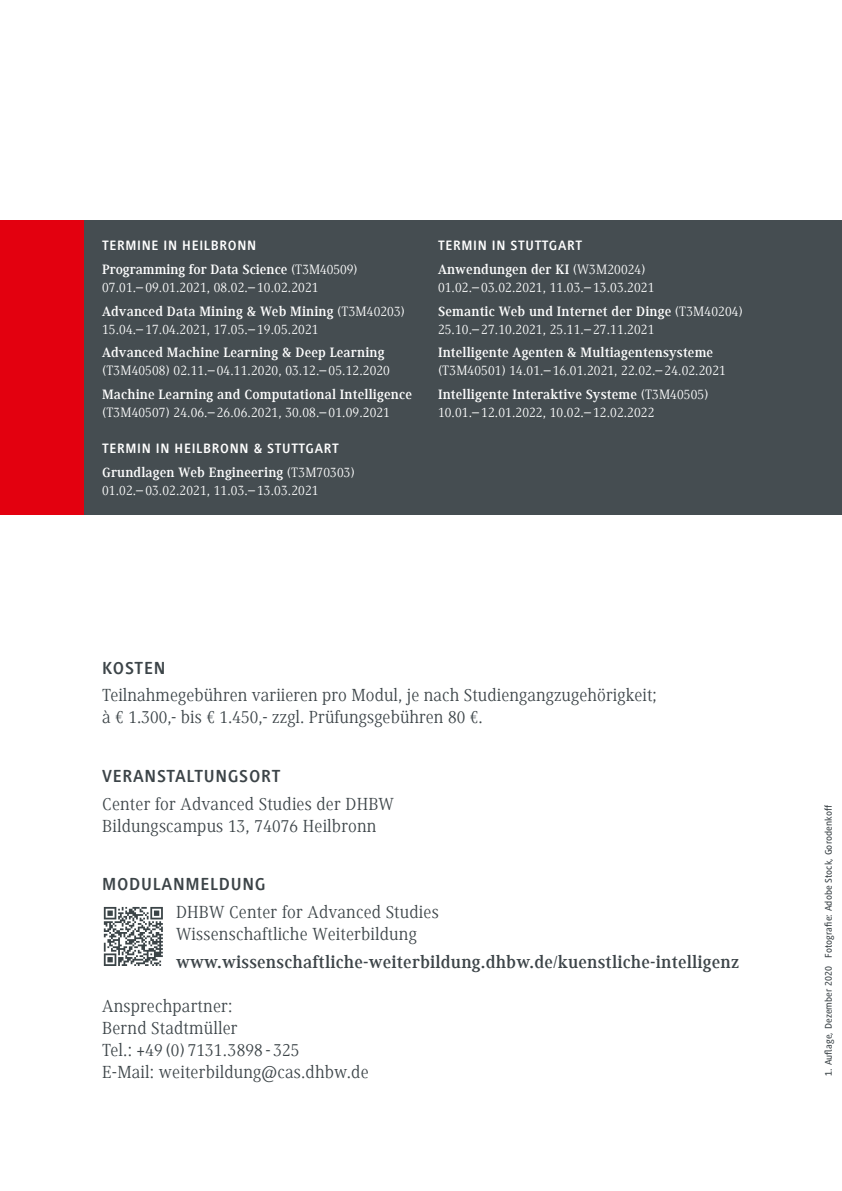
<style>
.page{position:relative;width:842px;height:1191px;background:#fff}
.page>*{position:absolute;margin:0;border:0;box-sizing:border-box;transform-origin:0 0}
.t1{font:18px/22px "Generis Serif Com";letter-spacing:.01em;color:#3c4448}
.t2{font:700 18px "Generis Serif Com";letter-spacing:.01em;color:#3c4448}
.t3{font:700 18px "Generis Simple Com";letter-spacing:.04em;color:#3c4448}
.t4{font:14px/18px "Generis Serif Com";letter-spacing:.01em;color:#fff}
.t5{font:700 14px "Generis Serif Com";letter-spacing:.01em;color:#fff}
.t6{font:700 14px "Generis Simple Com";letter-spacing:.05em;color:#fff}
.t7{font:500 10px "Generis Sans Com";letter-spacing:.01em;color:#3c4448}
.s1{font-weight:700}
.s2{font-family:"Generis Simple Com"}
</style>
<div class="page">
<div style="left:84px;top:221px;width:758px;height:294px;background:#454d51"></div>
<div style="left:0;top:221px;width:84px;height:294px;background:#e3000f"></div>
<svg style="left:103px;top:906px;width:59px;height:60px"></svg>
<svg style="left:104px;top:907px;width:59px;height:59px"></svg>
<p class="t6" style="left:102px;top:238px;width:156px">TERMINE IN HEILBRONN</p>
<p class="t4" style="left:102px;top:260px;width:257px"><span class="s1">Programming for Data Science</span> (T3M40509)<br>07.01.– 09.01.2021, 08.02.– 10.02.2021</p>
<p class="t4" style="left:102px;top:302px;width:305px"><span class="s1">Advanced Data Mining &amp; Web Mining</span> (T3M40203)<br>15.04.– 17.04.2021, 17.05.– 19.05.2021</p>
<p class="t5" style="left:102px;top:345px;width:284px">Advanced Machine Learning &amp; Deep Learning</p>
<p class="t4" style="left:102px;top:361px;width:289px">(T3M40508) 02.11.– 04.11.2020, 03.12.– 05.12.2020</p>
<p class="t5" style="left:102px;top:386px;width:311px">Machine Learning and Computational Intelligence</p>
<p class="t4" style="left:102px;top:403px;width:289px">(T3M40507) 24.06.– 26.06.2021, 30.08.– 01.09.2021</p>
<p class="t6" style="left:102px;top:440px;width:238px">TERMIN IN HEILBRONN &amp; STUTTGART</p>
<p class="t4" style="left:102px;top:463px;width:254px"><span class="s1">Grundlagen Web Engineering</span> (T3M70303)<br>01.02.– 03.02.2021, 11.03.– 13.03.2021</p>
<p class="t6" style="left:438px;top:238px;width:146px">TERMIN IN STUTTGART</p>
<p class="t4" style="left:438px;top:260px;width:218px"><span class="s1">Anwendungen der KI</span> (W3M20024)<br>01.02.– 03.02.2021, 11.03.– 13.03.2021</p>
<p class="t4" style="left:438px;top:302px;width:306px"><span class="s1">Semantic Web und Internet der Dinge</span> (T3M40204)<br>25.10.– 27.10.2021, 25.11.– 27.11.2021</p>
<p class="t5" style="left:438px;top:345px;width:277px">Intelligente Agenten &amp; Multiagentensysteme</p>
<p class="t4" style="left:438px;top:359px;width:289px;line-height:23.6px">(T3M40501) 14.01.– 16.01.2021, 22.02.– 24.02.2021<br><span class="s1">Intelligente Interaktive Systeme</span> (T3M40505)</p>
<p class="t4" style="left:438px;top:403px;width:218px">10.01.– 12.01.2022, 10.02.– 12.02.2022</p>
<p class="t3" style="left:102px;top:658px;width:65px">KOSTEN</p>
<p class="t1" style="left:102px;top:684px;width:556px">Teilnahmegebühren variieren pro Modul, je nach Studiengangzugehörigkeit; à € 1.300,- bis € 1.450,- zzgl. Prüfungsgebühren 80 €.</p>
<p class="t3" style="left:102px;top:766px;width:180px">VERANSTALTUNGSORT</p>
<p class="t1" style="left:102px;top:792px;width:293px">Center for Advanced Studies der DHBW<br>Bildungscampus 13, 74076 Heilbronn</p>
<p class="t3" style="left:102px;top:874px;width:165px">MODULANMELDUNG</p>
<p class="t1" style="left:176px;top:901px;width:264px">DHBW Center for Advanced Studies<br>Wissenschaftliche Weiterbildung</p>
<p class="t2" style="left:176px;top:951px;width:565px">www.wissenschaftliche-weiterbildung.dhbw.de/kuenstliche-intelligenz</p>
<p class="t1" style="left:102px;top:994px;width:268px">Ansprechpartner:<br>Bernd Stadtmüller<br>Tel.: +49 (0) 7131.3898 - 325<br>E-Mail: weiterbildung@cas.dhbw.de</p>
<p class="t7" style="left:823px;top:1075px;width:273px;rotate:-90deg"><span class="s2">1. Auflage, Dezember 2020</span> Fotografie: Adobe Stock, Gorodenkoff</p>
</div>
